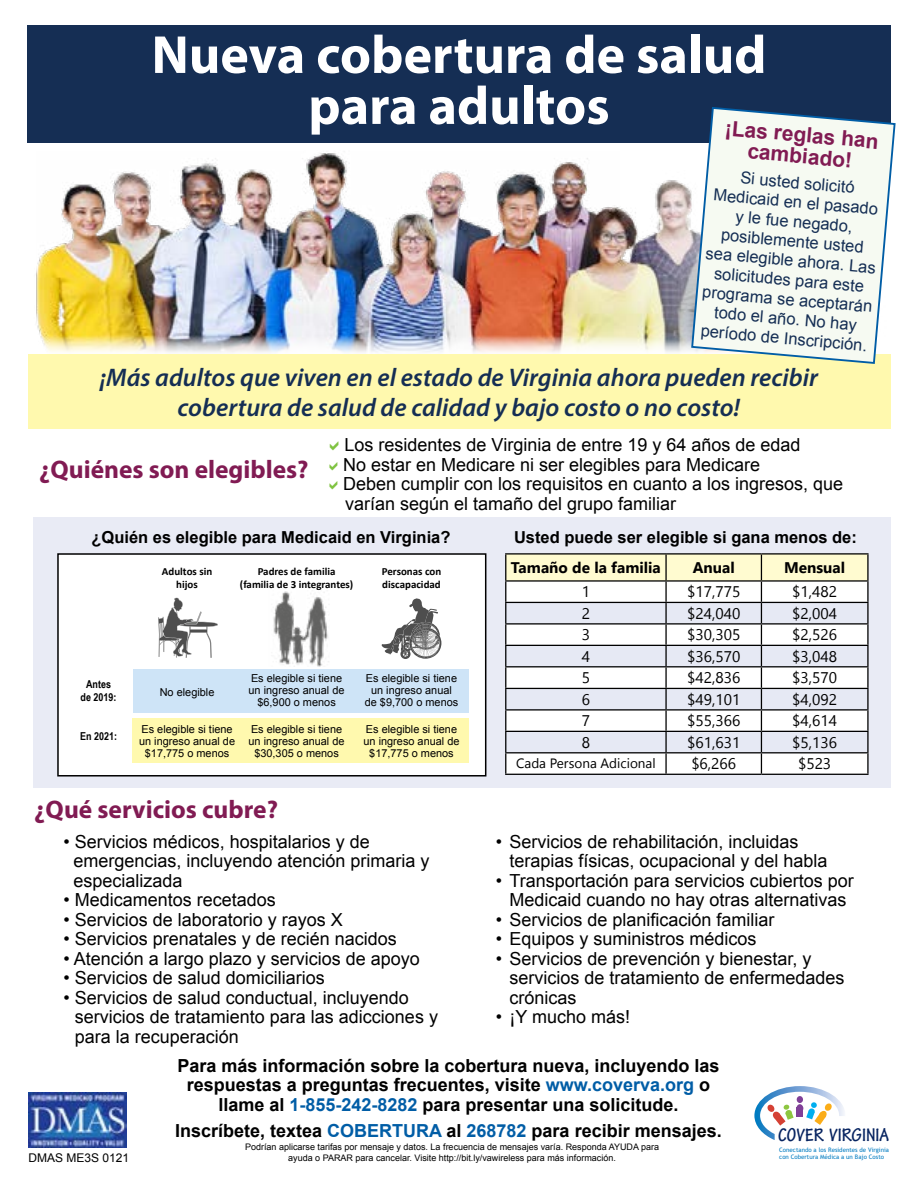
<style>
.page{position:relative;width:918px;height:1188px;background:#fff}
.page>*{position:absolute;margin:0;border:0;box-sizing:border-box;transform-origin:0 0}
.t1{font:700 54px/51px "Myriad Pro";color:#fff;text-align:center}
.t2{font:italic 600 25.5px/30px "Myriad Pro";color:#152e54;text-align:center}
.t3{font:700 25.5px "Myriad Pro";color:#811b53}
.t4{font:700 21px/21px "Arial";color:#811b53;text-align:center}
.t5{font:700 condensed 19.5px "Tekton Pro";color:#062360}
.t6{font:18px/19.5px "Arial";color:#000}
.t7{font:700 18px/19.5px "Arial";color:#000;text-align:center}
.t8{font:16.5px/19.5px "Arial";color:#152e54;text-align:center}
.t9{font:700 16.5px "Arial";color:#000}
.t10{font:15.45px "Segoe UI";color:#000}
.t11{font:700 15.45px "Segoe UI";color:#000}
.t12{font:13.5px "Segoe UI";color:#000}
.t13{font:12px "Arial";color:#000}
.t14{font:10.95px/12px "Arial";color:#000;text-align:center}
.t15{font:700 10.95px/13px "Calibri";color:#000;text-align:center}
.t16{font:700 10.95px/13px "Arial Narrow";color:#000;text-align:center}
.t17{font:9px/10.8px "Arial";color:#000;text-align:center}
.t18{font:6.15px "Trebuchet MS";color:#007bc1}
.s1{color:#005da6}
</style>
<div class="page">
<div style="left:33px;top:517px;width:858px;height:271px;background:#e9ebf5"></div>
<hr style="left:505px;top:553px;width:161px;height:2px;background:#000">
<hr style="left:666px;top:553px;width:95px;height:2px;background:#000">
<hr style="left:761px;top:553px;width:108px;height:2px;background:#000">
<hr style="left:867px;top:555px;width:2px;height:25px;background:#000">
<hr style="left:761px;top:580px;width:108px;height:2px;background:#000">
<hr style="left:867px;top:582px;width:2px;height:20px;background:#000">
<hr style="left:761px;top:602px;width:108px;height:1px;background:#000">
<hr style="left:867px;top:603px;width:2px;height:20px;background:#000">
<hr style="left:761px;top:623px;width:108px;height:2px;background:#000">
<hr style="left:867px;top:625px;width:2px;height:20px;background:#000">
<hr style="left:761px;top:645px;width:108px;height:1px;background:#000">
<hr style="left:867px;top:646px;width:2px;height:20px;background:#000">
<hr style="left:761px;top:666px;width:108px;height:1px;background:#000">
<hr style="left:867px;top:667px;width:2px;height:21px;background:#000">
<hr style="left:761px;top:688px;width:108px;height:1px;background:#000">
<hr style="left:867px;top:689px;width:2px;height:20px;background:#000">
<hr style="left:761px;top:709px;width:108px;height:2px;background:#000">
<hr style="left:867px;top:711px;width:2px;height:20px;background:#000">
<hr style="left:761px;top:731px;width:108px;height:1px;background:#000">
<hr style="left:867px;top:732px;width:2px;height:20px;background:#000">
<hr style="left:761px;top:752px;width:108px;height:1px;background:#000">
<svg style="left:505px;top:554px;width:363px;height:220px"></svg>
<hr style="left:867px;top:753px;width:2px;height:21px;background:#000">
<hr style="left:505px;top:774px;width:161px;height:1px;background:#000">
<hr style="left:666px;top:774px;width:95px;height:1px;background:#000">
<hr style="left:761px;top:774px;width:108px;height:1px;background:#000">
<div style="left:58px;top:554px;width:428px;height:222px;background:#fff"></div>
<div style="left:57px;top:553px;width:429px;height:224px;border:2px solid #000"></div>
<img style="left:36px;top:153px;width:654px;height:199px">
<div style="left:27px;top:25px;width:864px;height:118px;background:#152e54"></div>
<div style="left:28px;top:354px;width:863px;height:75px;background:#fff9ae"></div>
<img style="left:28px;top:1092px;width:99px;height:56px">
<svg style="left:754px;top:1086px;width:90px;height:54px"></svg>
<svg style="left:690px;top:107px;width:206px;height:257px"></svg>
<svg style="left:158px;top:598px;width:60px;height:60px"></svg>
<svg style="left:382px;top:598px;width:59px;height:61px"></svg>
<div style="left:133px;top:719px;width:336px;height:44px;background:#fff9ae"></div>
<div style="left:134px;top:669px;width:335px;height:43px;background:#cee4f7"></div>
<img style="left:273px;top:591px;width:56px;height:76px">
<h1 class="t1" style="left:152px;top:27px;width:616px">Nueva cobertura de salud para adultos</h1>
<p class="t4" style="left:726px;top:118px;width:156px;rotate:5deg">¡Las reglas han cambiado!</p>
<p class="t8" style="left:713px;top:165px;width:172px;rotate:5deg">Si usted solicitó<br>Medicaid en el pasado y le fue negado, posiblemente usted sea elegible ahora. Las solicitudes para este programa se aceptarán todo el año. No hay período de Inscripción.</p>
<h2 class="t2" style="left:100px;top:361px;width:720px">¡Más adultos que viven en el estado de Virginia ahora pueden recibir cobertura de salud de calidad y bajo costo o no costo!</h2>
<h2 class="t3" style="left:39px;top:452px;width:271px">¿Quiénes son elegibles?</h2>
<p class="t6" style="left:343px;top:435px;width:502px">Los residentes de Virginia de entre 19 y 64 años de edad<br>No estar en Medicare ni ser elegibles para Medicare<br>Deben cumplir con los requisitos en cuanto a los ingresos, que varían según el tamaño del grupo familiar</p>
<p class="t9" style="left:91px;top:526px;width:361px">¿Quién es elegible para Medicaid en Virginia?</p>
<p class="t15" style="left:162px;top:564px;width:52px">Adultos sin hijos</p>
<p class="t15" style="left:240px;top:564px;width:115px">Padres de familia (familia de 3 integrantes)</p>
<p class="t15" style="left:382px;top:564px;width:61px;text-align:left">Personas con discapacidad</p>
<p class="t16" style="left:81px;top:677px;width:37px">Antes de 2019:</p>
<p class="t16" style="left:80px;top:729px;width:38px">En 2021:</p>
<p class="t14" style="left:160px;top:686px;width:56px">No elegible</p>
<p class="t14" style="left:249px;top:672px;width:98px">Es elegible si tiene un ingreso anual de $6,900 o menos</p>
<p class="t14" style="left:365px;top:672px;width:95px">Es elegible si tiene un ingreso anual de $9,700 o menos</p>
<p class="t14" style="left:139px;top:723px;width:98px">Es elegible si tiene un ingreso anual de $17,775 o menos</p>
<p class="t14" style="left:249px;top:723px;width:98px">Es elegible si tiene un ingreso anual de $30,305 o menos</p>
<p class="t14" style="left:364px;top:723px;width:98px">Es elegible si tiene un ingreso anual de $17,775 o menos</p>
<h2 class="t3" style="left:34px;top:793px;width:245px">¿Qué servicios cubre?</h2>
<p class="t6" style="left:73px;top:832px;width:358px;text-indent:-10px">• Servicios médicos, hospitalarios y de emergencias, incluyendo atención primaria y especializada</p>
<p class="t6" style="left:63px;top:890px;width:214px">• Medicamentos recetados</p>
<p class="t6" style="left:63px;top:910px;width:281px">• Servicios de laboratorio y rayos X</p>
<p class="t6" style="left:63px;top:929px;width:335px">• Servicios prenatales y de recién nacidos</p>
<p class="t6" style="left:63px;top:949px;width:358px">• Atención a largo plazo y servicios de apoyo</p>
<p class="t6" style="left:63px;top:968px;width:263px">• Servicios de salud domiciliarios</p>
<p class="t6" style="left:75px;top:988px;width:365px;text-indent:-12px">• Servicios de salud conductual, incluyendo servicios de tratamiento para las adicciones y para la recuperación</p>
<p class="t9" style="left:514px;top:526px;width:344px">Usted puede ser elegible si gana menos de:</p>
<p class="t11" style="left:511px;top:557px;width:151px">Tamaño de la familia</p>
<p class="t11" style="left:693px;top:557px;width:44px">Anual</p>
<p class="t11" style="left:784px;top:557px;width:63px">Mensual</p>
<p class="t10" style="left:582px;top:579px;width:10px">1</p>
<p class="t10" style="left:687px;top:579px;width:55px">$17,775</p>
<p class="t10" style="left:792px;top:579px;width:46px">$1,482</p>
<p class="t10" style="left:582px;top:601px;width:10px">2</p>
<p class="t10" style="left:687px;top:601px;width:55px">$24,040</p>
<p class="t10" style="left:792px;top:601px;width:46px">$2,004</p>
<p class="t10" style="left:582px;top:622px;width:10px">3</p>
<p class="t10" style="left:687px;top:622px;width:55px">$30,305</p>
<p class="t10" style="left:792px;top:622px;width:46px">$2,526</p>
<p class="t10" style="left:582px;top:644px;width:10px">4</p>
<p class="t10" style="left:687px;top:644px;width:55px">$36,570</p>
<p class="t10" style="left:792px;top:644px;width:46px">$3,048</p>
<p class="t10" style="left:582px;top:665px;width:10px">5</p>
<p class="t10" style="left:687px;top:665px;width:55px">$42,836</p>
<p class="t10" style="left:792px;top:665px;width:46px">$3,570</p>
<p class="t10" style="left:582px;top:687px;width:10px">6</p>
<p class="t10" style="left:687px;top:687px;width:55px">$49,101</p>
<p class="t10" style="left:792px;top:687px;width:46px">$4,092</p>
<p class="t10" style="left:582px;top:708px;width:10px">7</p>
<p class="t10" style="left:687px;top:708px;width:55px">$55,366</p>
<p class="t10" style="left:792px;top:708px;width:46px">$4,614</p>
<p class="t10" style="left:582px;top:730px;width:10px">8</p>
<p class="t10" style="left:687px;top:730px;width:55px">$61,631</p>
<p class="t10" style="left:792px;top:730px;width:46px">$5,136</p>
<p class="t12" style="left:516px;top:753px;width:141px">Cada Persona Adicional</p>
<p class="t10" style="left:691px;top:751px;width:46px">$6,266</p>
<p class="t10" style="left:798px;top:751px;width:35px">$523</p>
<p class="t6" style="left:509px;top:832px;width:320px;text-indent:-14px">• Servicios de rehabilitación, incluidas terapias físicas, ocupacional y del habla</p>
<p class="t6" style="left:496px;top:871px;width:359px;text-align:center">• Transportación para servicios cubiertos por<br>Medicaid cuando no hay otras alternativas</p>
<p class="t6" style="left:496px;top:910px;width:280px">• Servicios de planificación familiar</p>
<p class="t6" style="left:496px;top:929px;width:262px">• Equipos y suministros médicos</p>
<p class="t6" style="left:509px;top:949px;width:337px;text-indent:-14px">• Servicios de prevención y bienestar, y servicios de tratamiento de enfermedades crónicas</p>
<p class="t6" style="left:496px;top:1007px;width:136px">• ¡Y mucho más!</p>
<p class="t7" style="left:177px;top:1056px;width:544px">Para más información sobre la cobertura nueva, incluyendo las respuestas a preguntas frecuentes, visite <span class="s1">www.coverva.org</span> o llame al <span class="s1">1-855-242-8282</span> para presentar una solicitude.</p>
<p class="t7" style="left:175px;top:1121px;width:548px">Inscríbete, textea <span class="s1">COBERTURA</span> al <span class="s1">268782</span> para recibir mensajes.</p>
<p class="t17" style="left:245px;top:1142px;width:416px">Podrían aplicarse tarifas por mensaje y datos. La frecuencia de mensajes varía. Responda AYUDA para ayuda o PARAR para cancelar. Visite http://bit.ly/vawireless para más información.</p>
<p class="t5" style="left:778px;top:1124px;width:113px">COVER VIRGINIA</p>
<p class="t18" style="left:779px;top:1146px;width:111px">Conectando a los Residentes de Virginia</p>
<p class="t13" style="left:28px;top:1150px;width:102px">DMAS ME3S 0121</p>
<p class="t18" style="left:779px;top:1154px;width:106px">con Cobertura Médica a un Bajo Costo</p>
</div>
